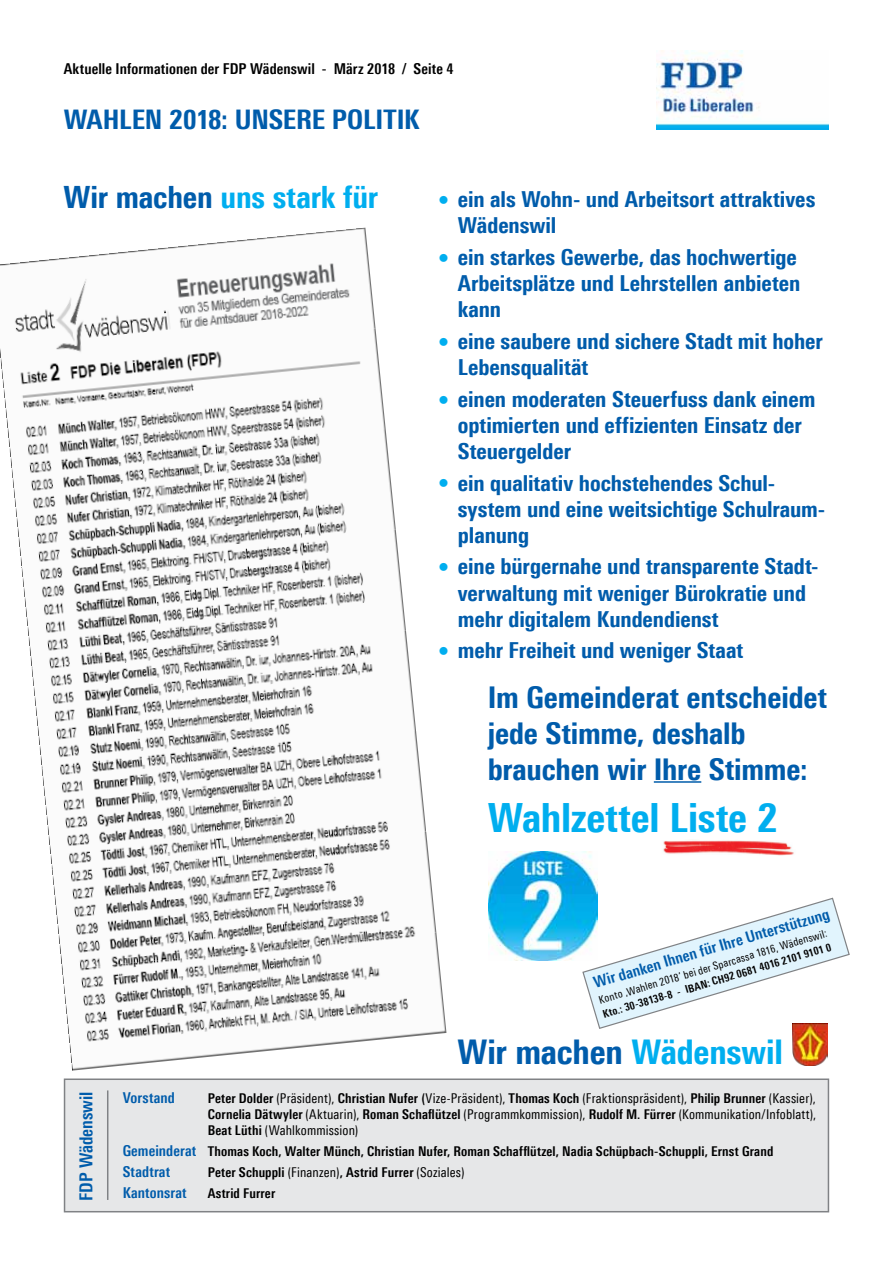
<style>
.page{position:relative;width:893px;height:1263px;background:#fff}
.page>*{position:absolute;margin:0;border:0;box-sizing:border-box;transform-origin:0 0}
.t1{font:800 40.35px "Linotype Univers 720 Cn";letter-spacing:-.005em;color:#00aeef}
.t2{font:800 34.05px "Linotype Univers 720 Cn";letter-spacing:-.005em;color:#005cab}
.t3{font:800 30.75px "Linotype Univers 720 Cn";letter-spacing:-.005em;color:#00aeef}
.t4{font:800 30px/36px "Linotype Univers 720 Cn";letter-spacing:-.005em;color:#005cab}
.t5{font:800 27px "Linotype Univers 720 Cn";letter-spacing:-.01em;color:#005cab}
.t6{font:800 22.05px/26.1px "Linotype Univers 720 Cn";letter-spacing:-.005em;color:#005cab}
.t7{font:700 18px "Linotype Univers 620 Cn";letter-spacing:-.005em;color:#005cab}
.t8{font:700 15.6px "Linotype Univers 620 Cn";color:#005cab}
.t9{font:700 15px "Linotype Univers 620 Cn";letter-spacing:.005em;color:#000}
.t10{font:700 15px "Linotype Univers 620 Cn";letter-spacing:.01em;color:#005cab}
.t11{font:13.5px/16.2px "Linotype Univers 420 Cn";letter-spacing:.01em;color:#000;text-align:justify}
.t12{font:700 13.5px "Linotype Univers 620 Cn";letter-spacing:.01em;color:#000}
.t13{font:10.8px "Linotype Univers 420 Cn";color:#000}
.t14{font:700 10.8px "Linotype Univers 620 Cn";color:#000}
.s1{color:#005cab}
.s2{color:#00aeef}
.s3{font-family:"Linotype Univers 620 Cn";font-weight:700}
.s4{font-size:15px;color:#005cab}
.s5{font-family:"Linotype Univers 420 Cn";font-weight:400}
</style>
<div class="page">
<div style="left:65px;top:1079px;width:763px;height:133px;background:#e6e7e8"></div>
<div style="left:64px;top:1078px;width:765px;height:134px;border:2px solid #808285"></div>
<hr style="left:107px;top:1090px;width:1px;height:110px;background:#808285">
<img style="left:656px;top:51px;width:172px;height:78px">
<img style="left:488px;top:851px;width:110px;height:110px">
<img style="left:0;top:228px;width:376px;height:135px">
<img style="left:1px;top:328px;width:385px;height:134px">
<img style="left:11px;top:429px;width:385px;height:133px">
<img style="left:21px;top:530px;width:385px;height:138px">
<img style="left:32px;top:630px;width:384px;height:139px">
<img style="left:42px;top:731px;width:384px;height:138px">
<img style="left:52px;top:832px;width:384px;height:137px">
<img style="left:62px;top:932px;width:384px;height:138px">
<hr style="left:654px;top:781px;width:47px;height:2px;background:#005cab">
<img style="left:793px;top:1030px;width:35px;height:35px">
<svg style="left:582px;top:897px;width:268px;height:133px"></svg>
<img style="left:663px;top:840px;width:131px;height:16px">
<p class="t9" style="left:64px;top:60px;width:391px">Aktuelle Informationen der FDP Wädenswil - März 2018 / Seite 4</p>
<p class="t5" style="left:64px;top:103px;width:357px">WAHLEN 2018: UNSERE POLITIK</p>
<h3 class="t3" style="left:63px;top:178px;width:316px"><span class="s1">Wir machen</span> uns stark für</h3>
<p class="t6" style="left:458px;top:186px;width:359px;text-indent:-20px"><span class="s2">•</span> ein als Wohn- und Arbeitsort attraktives<br>Wädenswil</p>
<p class="t6" style="left:458px;top:244px;width:344px;text-indent:-20px"><span class="s2">•</span> ein starkes Gewerbe, das hochwertige<br>Arbeitsplätze und Lehrstellen anbieten kann</p>
<p class="t6" style="left:458px;top:328px;width:366px;text-indent:-20px"><span class="s2">•</span> eine saubere und sichere Stadt mit hoher<br>Lebensqualität</p>
<p class="t6" style="left:458px;top:386px;width:359px;text-indent:-20px"><span class="s2">•</span> einen moderaten Steuerfuss dank einem optimierten und effizienten Einsatz der<br>Steuergelder</p>
<p class="t6" style="left:458px;top:469px;width:369px;text-indent:-20px"><span class="s2">•</span> ein qualitativ hochstehendes Schul&shy;system und eine weitsichtige Schulraum&shy;planung</p>
<p class="t6" style="left:458px;top:553px;width:362px;text-indent:-20px"><span class="s2">•</span> eine bürgernahe und transparente Stadt&shy;verwaltung mit weniger Bürokratie und mehr digitalem Kundendienst</p>
<p class="t6" style="left:438px;top:637px;width:307px"><span class="s2">•</span> mehr Freiheit und weniger Staat</p>
<h3 class="t4" style="left:488px;top:679px;width:341px">Im Gemeinderat entscheidet jede Stimme, deshalb brauchen wir Ihre Stimme:</h3>
<h1 class="t1" style="left:488px;top:793px;width:292px">Wahlzettel Liste 2</h1>
<p class="t8" style="left:591px;top:975px;width:247px;rotate:-17deg">Wir danken Ihnen für Ihre Unterstützung</p>
<p class="t13" style="left:597px;top:993px;width:239px;rotate:-16deg">Konto ‚Wahlen 2018‘ bei der Sparcassa 1816, Wädenswil:</p>
<p class="t14" style="left:601px;top:1007px;width:239px;rotate:-16deg">Kto.: 30-38138-8 - IBAN: CH92 0681 4016 2101 9101 0</p>
<p class="t7" style="left:75px;top:1200px;width:110px;rotate:-90deg">FDP Wädenswil</p>
<h2 class="t2" style="left:457px;top:1031px;width:327px">Wir machen <span class="s2">Wädenswil</span></h2>
<p class="t10" style="left:123px;top:1088px;width:54px">Vorstand</p>
<p class="t11" style="left:208px;top:1089px;width:610px"><span class="s3">Peter Dolder</span> (Präsident), <span class="s3">Christian Nufer (</span>Vize-Präsident), <span class="s3">Thomas Koch</span> (Fraktionspräsident), <span class="s3">Philip Brunner</span> (Kassier), <span class="s3">Cornelia Dätwyler</span> (Aktuarin), <span class="s3">Roman Schaflützel</span> (Programmkommission), <span class="s3">Rudolf M. Fürrer</span> (Kommunikation/Infoblatt), <span class="s3">Beat Lüthi</span> (Wahlkommission)</p>
<p class="t12" style="left:123px;top:1143px;width:652px"><span class="s4">Gemeinderat</span> Thomas Koch, Walter Münch, Christian Nufer, Roman Schafflützel, Nadia Schüpbach-Schuppli, Ernst Grand</p>
<p class="t10" style="left:123px;top:1163px;width:49px">Stadtrat</p>
<p class="t12" style="left:208px;top:1164px;width:258px">Peter Schuppli <span class="s5">(Finanzen)</span>, Astrid Furrer <span class="s5">(Soziales)</span></p>
<p class="t10" style="left:123px;top:1184px;width:65px">Kantonsrat</p>
<p class="t12" style="left:208px;top:1185px;width:69px">Astrid Furrer</p>
</div>
